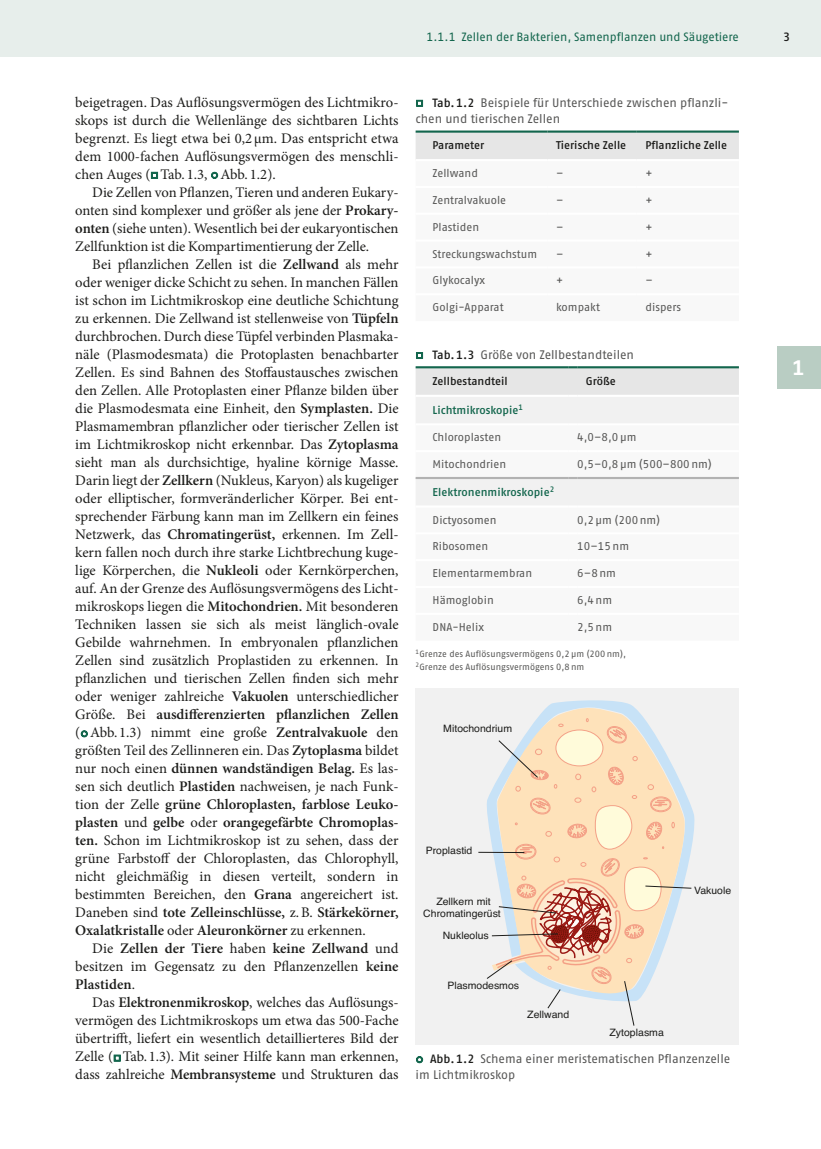
<style>
.page{position:relative;width:821px;height:1149px;background:#fff}
.page>*{position:absolute;margin:0;border:0;box-sizing:border-box;transform-origin:0 0}
.t1{font:700 21px "Fago Pro";color:#fff}
.t2{font:14.7px/18px "Minion Pro";letter-spacing:-.005em;color:#1d1d1b;text-align:justify}
.t3{font:12.3px/16.5px "Fago Pro";letter-spacing:-.005em;color:#575756}
.t4{font:12px "Fago Pro";letter-spacing:-.005em;color:#13664d}
.t5{font:600 12px "Fago Pro";color:#1d1d1b}
.t6{font:11.25px "Fago Pro";letter-spacing:.005em;color:#575756}
.t7{font:600 11.25px "Fago Pro";letter-spacing:.005em;color:#1d1d1b}
.t8{font:600 11.25px "Fago Pro";color:#13664d}
.t9{font:10.2px/12.1px "Helvetica";color:#1d1d1b;text-align:center}
.t10{font:9px/13.5px "Fago Pro";letter-spacing:.005em;color:#575756}
.s1{font-weight:600}
.s2{font-family:"Arial Unicode MS";font-size:13.2px;color:#13664d}
.s3{font-weight:600;font-size:12px;color:#1d1d1b}
</style>
<div class="page">
<div style="left:0;top:0;width:739px;height:57px;background:#e7eeeb"></div>
<div style="left:739px;top:0;width:82px;height:57px;background:#e7eeeb"></div>
<div style="left:777px;top:346px;width:44px;height:42px;background:#b9cdc3"></div>
<svg style="left:150px;top:171px;width:9px;height:8px"></svg>
<svg style="left:211px;top:171px;width:8px;height:8px"></svg>
<svg style="left:80px;top:730px;width:8px;height:8px"></svg>
<svg style="left:113px;top:1054px;width:8px;height:8px"></svg>
<div style="left:416px;top:133px;width:323px;height:26px;background:#e6e6e6"></div>
<hr style="left:547px;top:130px;width:90px;height:3px;background:#13664d">
<hr style="left:637px;top:130px;width:102px;height:3px;background:#13664d">
<hr style="left:415px;top:130px;width:132px;height:3px;background:#13664d">
<svg style="left:416px;top:99px;width:8px;height:8px"></svg>
<svg style="left:415px;top:366px;width:324px;height:139px"></svg>
<hr style="left:577px;top:477px;width:162px;height:2px;background:#b2b2b2">
<svg style="left:416px;top:352px;width:8px;height:7px"></svg>
<div style="left:415px;top:688px;width:324px;height:356px;background:#f1f1f1"></div>
<svg style="left:483px;top:700px;width:212px;height:153px"></svg>
<svg style="left:492px;top:704px;width:195px;height:14px"></svg>
<hr style="left:478px;top:851px;width:46px;height:1px;background:#1d1d1b">
<svg style="left:486px;top:718px;width:206px;height:308px"></svg>
<svg style="left:416px;top:1056px;width:8px;height:7px"></svg>
<p class="t4" style="left:426px;top:29px;width:314px">1.1.1 Zellen der Bakterien, Samenpflanzen und Säugetiere</p>
<p class="t5" style="left:783px;top:29px;width:8px">3</p>
<p class="t2" style="left:75px;top:93px;width:325px">beigetragen. Das Auflösungsvermögen des Lichtmikro&shy;skops ist durch die Wellenlänge des sichtbaren Lichts begrenzt. Es liegt etwa bei 0,2 µm. Das entspricht etwa dem 1000-fachen Auflösungsvermögen des menschli&shy;chen Auges (<sub>□</sub>Tab. 1.3, <sub>○</sub>Abb. 1.2).</p>
<p class="t2" style="left:75px;top:183px;width:325px;text-indent:17px">Die Zellen von Pflanzen, Tieren und anderen Eukary&shy;onten sind komplexer und größer als jene der <span class="s1">Prokary&shy;onten</span> (siehe unten). Wesentlich bei der eukaryontischen Zellfunktion ist die Kompartimentierung der Zelle.</p>
<p class="t2" style="left:75px;top:255px;width:325px;text-indent:17px">Bei pflanzlichen Zellen ist die <span class="s1">Zellwand</span> als mehr oder weniger dicke Schicht zu sehen. In manchen Fällen ist schon im Lichtmikroskop eine deutliche Schichtung zu erkennen. Die Zellwand ist stellenweise von <span class="s1">Tüpfeln </span>durchbrochen. Durch diese Tüpfel verbinden Plasmaka&shy;näle (Plasmodesmata) die Protoplasten benachbarter Zellen. Es sind Bahnen des Stoffaustausches zwischen den Zellen. Alle Protoplasten einer Pflanze bilden über die Plasmodesmata eine Einheit, den <span class="s1">Symplasten.</span> Die Plasmamembran pflanzlicher oder tierischer Zellen ist im Lichtmikroskop nicht erkennbar. Das <span class="s1">Zytoplasma </span>sieht man als durchsichtige, hyaline körnige Masse.<br>Darin liegt der <span class="s1">Zellkern</span> (Nukleus, Karyon) als kugeliger oder elliptischer, formveränderlicher Körper. Bei ent&shy;sprechender Färbung kann man im Zellkern ein feines Netzwerk, das <span class="s1">Chromatingerüst,</span> erkennen. Im Zell&shy;kern fallen noch durch ihre starke Lichtbrechung kuge&shy;lige Körperchen, die <span class="s1">Nukleoli</span> oder Kernkörperchen, auf. An der Grenze des Auflösungsvermögens des Licht&shy;mikroskops liegen die <span class="s1">Mitochondrien.</span> Mit besonderen Techniken lassen sie sich als meist länglich-ovale Gebilde wahrnehmen. In embryonalen pflanzlichen Zellen sind zusätzlich Proplastiden zu erkennen. In pflanzlichen und tierischen Zellen finden sich mehr oder weniger zahlreiche <span class="s1">Vakuolen</span> unterschiedlicher Größe. Bei <span class="s1">ausdifferenzierten pflanzlichen Zellen </span>(<sub>○</sub>Abb. 1.3) nimmt eine große <span class="s1">Zentralvakuole</span> den größten Teil des Zellinneren ein. Das <span class="s1">Zytoplasma</span> bildet nur noch einen <span class="s1">dünnen wandständigen Belag.</span> Es las&shy;sen sich deutlich <span class="s1">Plastiden</span> nachweisen, je nach Funk&shy;tion der Zelle <span class="s1">grüne Chloroplasten, farblose Leuko&shy;plasten</span> und <span class="s1">gelbe</span> oder <span class="s1">orangegefärbte Chromoplas&shy;ten.</span> Schon im Lichtmikroskop ist zu sehen, dass der grüne Farbstoff der Chloroplasten, das Chlorophyll, nicht gleichmäßig in diesen verteilt, sondern in bestimmten Bereichen, den <span class="s1">Grana</span> angereichert ist.<br>Daneben sind <span class="s1">tote Zelleinschlüsse,</span> z.B. <span class="s1">Stärkekörner, Oxalatkristalle</span> oder <span class="s1">Aleuronkörner</span> zu erkennen.</p>
<p class="t2" style="left:75px;top:939px;width:325px;text-indent:17px">Die <span class="s1">Zellen der Tiere</span> haben <span class="s1">keine Zellwand</span> und besitzen im Gegensatz zu den Pflanzenzellen <span class="s1">keine Plastiden</span>.</p>
<p class="t2" style="left:75px;top:993px;width:325px;text-indent:17px">Das <span class="s1">Elektronenmikroskop</span>, welches das Auflösungs&shy;vermögen des Lichtmikroskops um etwa das 500-Fache übertrifft, liefert ein wesentlich detaillierteres Bild der Zelle (<sub>□</sub>Tab.1.3). Mit seiner Hilfe kann man erkennen, dass zahlreiche <span class="s1">Membransysteme</span> und Strukturen das</p>
<p class="t3" style="left:415px;top:94px;width:314px"><span class="s2">□</span> <span class="s3">Tab.1.2</span> Beispiele für Unterschiede zwischen pflanzli&shy;chen und tierischen Zellen</p>
<p class="t7" style="left:432px;top:139px;width:53px">Parameter</p>
<p class="t7" style="left:556px;top:139px;width:72px">Tierische Zelle</p>
<p class="t7" style="left:645px;top:139px;width:83px">Pflanzliche Zelle</p>
<p class="t6" style="left:432px;top:166px;width:47px">Zellwand</p>
<p class="t6" style="left:556px;top:166px;width:9px">–</p>
<p class="t6" style="left:645px;top:166px;width:9px">+</p>
<p class="t6" style="left:432px;top:193px;width:75px">Zentralvakuole</p>
<p class="t6" style="left:556px;top:193px;width:9px">–</p>
<p class="t6" style="left:645px;top:193px;width:9px">+</p>
<p class="t6" style="left:432px;top:220px;width:48px">Plastiden</p>
<p class="t6" style="left:556px;top:220px;width:9px">–</p>
<p class="t6" style="left:645px;top:220px;width:9px">+</p>
<p class="t6" style="left:432px;top:247px;width:106px">Streckungswachstum</p>
<p class="t6" style="left:556px;top:247px;width:9px">–</p>
<p class="t6" style="left:645px;top:247px;width:9px">+</p>
<p class="t6" style="left:432px;top:274px;width:54px">Glykocalyx</p>
<p class="t6" style="left:556px;top:274px;width:9px">+</p>
<p class="t6" style="left:645px;top:274px;width:9px">–</p>
<p class="t6" style="left:432px;top:300px;width:72px">Golgi-Apparat</p>
<p class="t6" style="left:556px;top:300px;width:46px">kompakt</p>
<p class="t6" style="left:645px;top:300px;width:37px">dispers</p>
<p class="t3" style="left:415px;top:346px;width:220px"><span class="s2">□</span> <span class="s3">Tab.1.3</span> Größe von Zellbestandteilen</p>
<p class="t7" style="left:432px;top:374px;width:77px">Zellbestandteil</p>
<p class="t7" style="left:585px;top:374px;width:32px">Größe</p>
<p class="t8" style="left:432px;top:403px;width:92px">Lichtmikroskopie<sup>1</sup></p>
<p class="t6" style="left:432px;top:430px;width:70px">Chloroplasten</p>
<p class="t6" style="left:577px;top:430px;width:61px">4,0–8,0µm</p>
<p class="t6" style="left:432px;top:457px;width:75px">Mitochondrien</p>
<p class="t6" style="left:577px;top:457px;width:136px">0,5–0,8µm (500–800nm)</p>
<p class="t8" style="left:432px;top:485px;width:123px">Elektronenmikroskopie<sup>2</sup></p>
<p class="t6" style="left:432px;top:512px;width:65px">Dictyosomen</p>
<p class="t6" style="left:577px;top:512px;width:84px">0,2µm (200nm)</p>
<p class="t6" style="left:432px;top:539px;width:57px">Ribosomen</p>
<p class="t6" style="left:577px;top:539px;width:53px">10–15nm</p>
<p class="t6" style="left:432px;top:566px;width:101px">Elementarmembran</p>
<p class="t6" style="left:577px;top:566px;width:40px">6–8nm</p>
<p class="t6" style="left:432px;top:593px;width:63px">Hämoglobin</p>
<p class="t6" style="left:577px;top:593px;width:36px">6,4nm</p>
<p class="t6" style="left:432px;top:620px;width:53px">DNA-Helix</p>
<p class="t6" style="left:577px;top:620px;width:36px">2,5nm</p>
<p class="t10" style="left:415px;top:646px;width:212px"><sup>1</sup>Grenze des Auflösungsvermögens 0,2µm (200nm),<br><sup>2</sup>Grenze des Auflösungsvermögens 0,8nm</p>
<p class="t9" style="left:443px;top:722px;width:70px">Mitochondrium</p>
<p class="t9" style="left:426px;top:844px;width:48px">Proplastid</p>
<p class="t9" style="left:423px;top:895px;width:79px">Zellkern mit<br>Chromatingerüst</p>
<p class="t9" style="left:442px;top:929px;width:48px">Nukleolus</p>
<p class="t9" style="left:447px;top:979px;width:73px">Plasmodesmos</p>
<p class="t9" style="left:527px;top:1007px;width:44px">Zellwand</p>
<p class="t9" style="left:694px;top:884px;width:39px">Vakuole</p>
<p class="t9" style="left:609px;top:1026px;width:56px">Zytoplasma</p>
<p class="t3" style="left:415px;top:1049px;width:316px"><span class="s2">○</span> <span class="s3">Abb.1.2</span> Schema einer meristematischen Pflanzenzelle im Lichtmikroskop</p>
<h1 class="t1" style="left:792px;top:355px;width:14px">1</h1>
</div>
